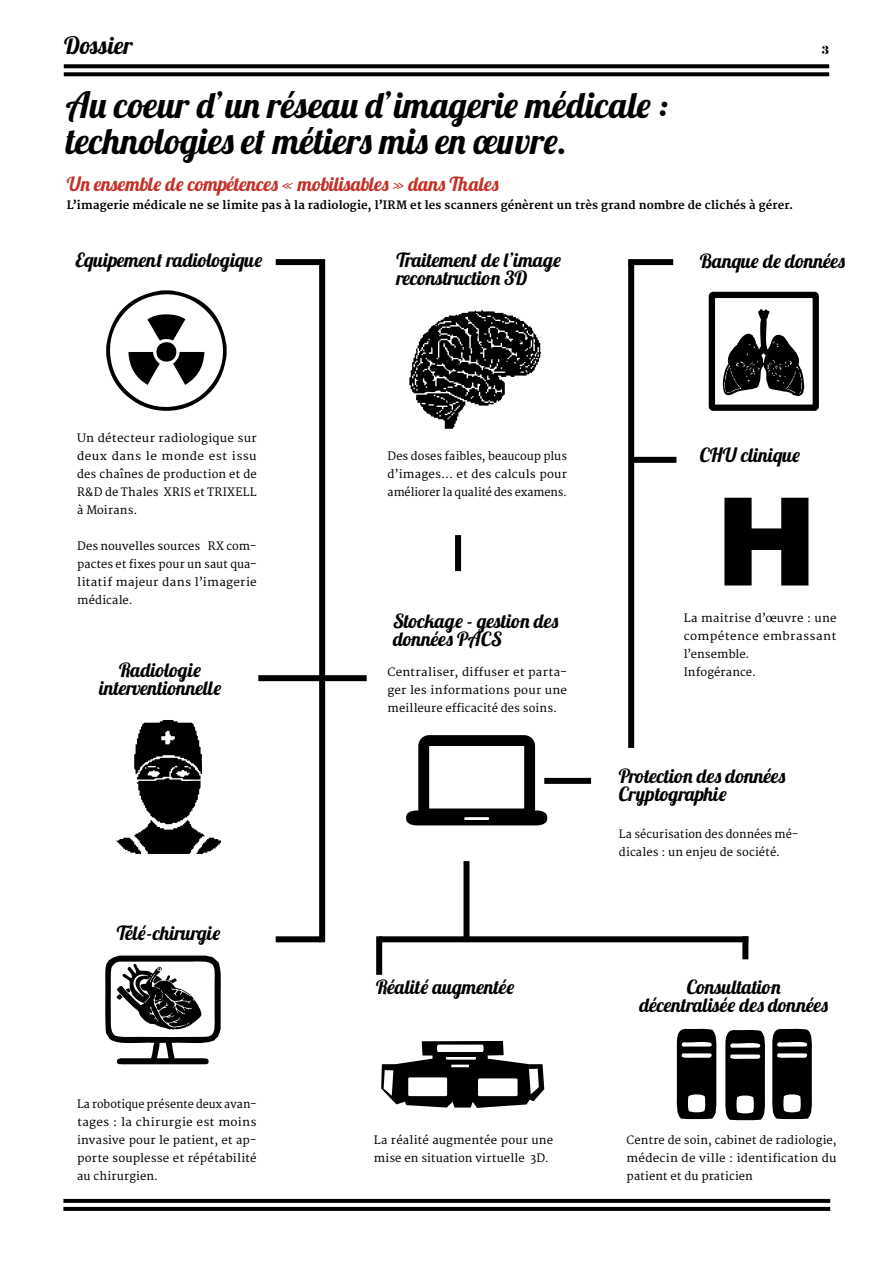
<style>
.page{position:relative;width:893px;height:1263px;background:#fff}
.page>*{position:absolute;margin:0;border:0;box-sizing:border-box;transform-origin:0 0}
.t1{font:900 122.55px "Arial";color:#000}
.t2{font:36px/36px "Lobster";color:#000}
.t3{font:24px "Lobster";color:#000}
.t4{font:19.5px/18px "Lobster";letter-spacing:-.005em;color:#000}
.t5{font:19.5px "Lobster";letter-spacing:-.005em;color:#c33128}
.t6{font:12px "Fette Fraktur LT Std";color:#000}
.t7{font:11.25px/18px "Merriweather";letter-spacing:.015em;color:#000;text-align:justify}
.t8{font:11.25px/18px "Merriweather";letter-spacing:.015em;color:#000;text-align:justify;scale:1.04 1}
.t9{font:700 11.25px "Merriweather";letter-spacing:.015em;color:#000}
</style>
<div class="page">
<svg style="left:64px;top:64px;width:765px;height:4px;background:#111"></svg>
<svg style="left:64px;top:72px;width:765px;height:4px;background:#121212"></svg>
<svg style="left:63px;top:1199px;width:767px;height:4px;background:#060606"></svg>
<svg style="left:63px;top:1207px;width:767px;height:4px;background:#050505"></svg>
<svg style="left:116px;top:720px;width:105px;height:134px"></svg>
<svg style="left:406px;top:735px;width:141px;height:90px"></svg>
<svg style="left:409px;top:310px;width:132px;height:119px"></svg>
<div style="left:319px;top:259px;width:6px;height:683px;background:#000"></div>
<div style="left:628px;top:262px;width:6px;height:486px;background:#000"></div>
<div style="left:463px;top:861px;width:6px;height:80px;background:#000"></div>
<div style="left:376px;top:936px;width:6px;height:39px;background:#000"></div>
<div style="left:742px;top:936px;width:6px;height:23px;background:#000"></div>
<div style="left:455px;top:535px;width:6px;height:36px;background:#000"></div>
<div style="left:258px;top:675px;width:109px;height:6px;background:#000"></div>
<div style="left:544px;top:778px;width:47px;height:6px;background:#000"></div>
<div style="left:628px;top:259px;width:45px;height:6px;background:#000"></div>
<div style="left:276px;top:259px;width:45px;height:6px;background:#000"></div>
<div style="left:276px;top:936px;width:45px;height:6px;background:#000"></div>
<div style="left:631px;top:457px;width:45px;height:6px;background:#000"></div>
<div style="left:379px;top:936px;width:369px;height:6px;background:#000"></div>
<svg style="left:106px;top:290px;width:121px;height:121px"></svg>
<svg style="left:725px;top:1029px;width:40px;height:91px;background:#303030"></svg>
<svg style="left:676px;top:1028px;width:41px;height:91px"></svg>
<svg style="left:772px;top:1028px;width:40px;height:91px;background:#303030"></svg>
<svg style="left:105px;top:955px;width:116px;height:110px"></svg>
<svg style="left:709px;top:292px;width:110px;height:119px"></svg>
<svg style="left:381px;top:1041px;width:163px;height:67px"></svg>
<h3 class="t3" style="left:64px;top:30px;width:70px">Dossier</h3>
<h2 class="t2" style="left:66px;top:86px;width:604px">Au coeur d’un réseau d’imagerie médicale : technologies et métiers mis en œuvre.</h2>
<h3 class="t5" style="left:67px;top:172px;width:434px">Un ensemble de compétences « mobilisables » dans Thales</h3>
<p class="t9" style="left:67px;top:199px;width:728px">L’imagerie médicale ne se limite pas à la radiologie, l’IRM et les scanners génèrent un très grand nombre de clichés à gérer.</p>
<p class="t6" style="left:822px;top:43px;width:8px">3</p>
<h3 class="t4" style="left:76px;top:250px;width:188px">Equipement radiologique</h3>
<h3 class="t4" style="left:397px;top:250px;width:166px">Traitement de l’image reconstruction 3D</h3>
<h3 class="t4" style="left:700px;top:251px;width:147px">Banque de données</h3>
<p class="t8" style="left:77px;top:429px;width:174px">Un détecteur radiologique sur deux dans le monde est issu des chaînes de production et de R&amp;D de Thales XRIS et TRIXELL à Moirans.</p>
<p class="t7" style="left:77px;top:537px;width:181px">Des nouvelles sources RX com&shy;pactes et fixes pour un saut qua&shy;litatif majeur dans l’imagerie médicale.</p>
<h3 class="t4" style="left:99px;top:661px;width:124px;text-align:center">Radiologie interventionnelle</h3>
<h3 class="t4" style="left:117px;top:924px;width:105px">Télé-chirurgie</h3>
<p class="t7" style="left:388px;top:447px;width:181px">Des doses faibles, beaucoup plus d’images… et des calculs pour améliorer la qualité des examens.</p>
<h3 class="t4" style="left:393px;top:611px;width:167px">Stockage - gestion des données PACS</h3>
<p class="t7" style="left:388px;top:663px;width:181px">Centraliser, diffuser et parta&shy;ger les informations pour une meilleure efficacité des soins.</p>
<h3 class="t4" style="left:700px;top:446px;width:102px">CHU clinique</h3>
<h1 class="t1" style="left:715px;top:453px;width:104px">H</h1>
<p class="t7" style="left:684px;top:609px;width:154px;text-align:left">La maitrise d’œuvre : une compétence embrassant l’ensemble.<br>Infogérance.</p>
<h3 class="t4" style="left:619px;top:767px;width:168px">Protection des données<br>Cryptographie</h3>
<p class="t7" style="left:619px;top:825px;width:181px">La sécurisation des données mé&shy;dicales : un enjeu de société.</p>
<p class="t7" style="left:77px;top:1095px;width:181px">La robotique présente deux avan&shy;tages : la chirurgie est moins invasive pour le patient, et ap&shy;porte souplesse et répétabilité au chirurgien.</p>
<h3 class="t4" style="left:376px;top:978px;width:140px">Réalité augmentée</h3>
<h3 class="t4" style="left:639px;top:978px;width:191px;text-align:center">Consultation décentralisée des données</h3>
<p class="t7" style="left:374px;top:1131px;width:181px">La réalité augmentée pour une mise en situation virtuelle 3D.</p>
<p class="t7" style="left:627px;top:1131px;width:211px">Centre de soin, cabinet de radiologie, médecin de ville : identification du patient et du praticien</p>
</div>
